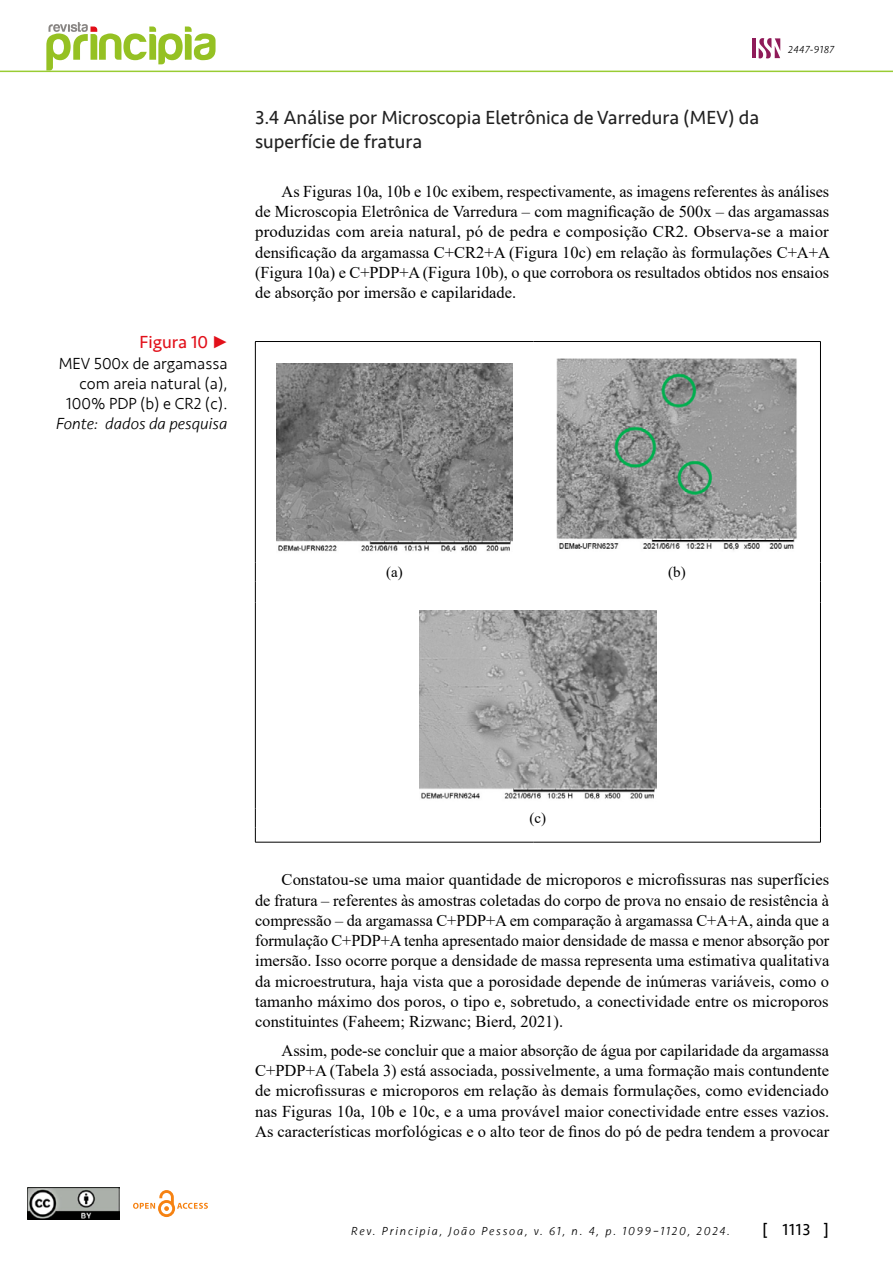
<style>
.page{position:relative;width:893px;height:1263px;background:#fff}
.page>*{position:absolute;margin:0;border:0;box-sizing:border-box;transform-origin:0 0}
.t1{font:19.5px/23.4px "Seravek";color:#212121}
.t2{font:18px "Seravek";color:#e2101a}
.t3{font:16.5px/20.2px "Times New Roman";color:#000;text-align:justify}
.t4{font:300 16.5px/20.2px "Seravek";color:#000;text-align:right}
.t5{font:italic 300 16.5px "Seravek";color:#000}
.t6{font:16.5px "Seravek";color:#000}
.t7{font:15px "Times New Roman";color:#000}
.t8{font:italic 300 12px "Seravek";letter-spacing:.15em;color:#000}
.t9{font:italic 300 10.5px "Seravek";letter-spacing:.05em;color:#000}
</style>
<div class="page">
<hr style="left:0;top:71px;width:893px;height:1px;background:#9c3">
<img style="left:28px;top:1187px;width:91px;height:32px">
<svg style="left:133px;top:1190px;width:75px;height:27px"></svg>
<hr style="left:255px;top:341px;width:279px;height:1px;background:#000">
<hr style="left:255px;top:342px;width:1px;height:220px;background:#000">
<hr style="left:534px;top:341px;width:287px;height:1px;background:#000">
<hr style="left:820px;top:342px;width:1px;height:220px;background:#000">
<svg style="left:255px;top:562px;width:1px;height:40px"></svg>
<svg style="left:820px;top:562px;width:1px;height:40px"></svg>
<hr style="left:255px;top:602px;width:1px;height:206px;background:#000">
<hr style="left:820px;top:602px;width:1px;height:206px;background:#000">
<svg style="left:255px;top:808px;width:1px;height:34px"></svg>
<svg style="left:820px;top:808px;width:1px;height:34px"></svg>
<hr style="left:255px;top:842px;width:279px;height:1px;background:#000">
<hr style="left:534px;top:842px;width:287px;height:1px;background:#000">
<img style="left:276px;top:363px;width:237px;height:189px">
<img style="left:556px;top:358px;width:241px;height:193px">
<img style="left:420px;top:610px;width:236px;height:190px">
<svg style="left:46px;top:22px;width:170px;height:49px"></svg>
<hr style="left:752px;top:38px;width:3px;height:20px;background:#8f1b59">
<svg style="left:759px;top:38px;width:21px;height:20px"></svg>
<p class="t2" style="left:140px;top:328px;width:89px">Figura 10 •</p>
<p class="t4" style="left:59px;top:353px;width:170px">MEV 500x de argamassa com areia natural (a),<br>100% PDP (b) e CR2 (c).</p>
<p class="t5" style="left:56px;top:414px;width:173px">Fonte: dados da pesquisa</p>
<p class="t9" style="left:788px;top:43px;width:48px">2447-9187</p>
<p class="t1" style="left:255px;top:106px;width:506px">3.4 Análise por Microscopia Eletrônica de Varredura (MEV) da superfície de fratura</p>
<p class="t3" style="left:255px;top:181px;width:576px;text-indent:26px">As Figuras 10a, 10b e 10c exibem, respectivamente, as imagens referentes às análises de Microscopia Eletrônica de Varredura – com magnificação de 500x – das argamassas produzidas com areia natural, pó de pedra e composição CR2. Observa-se a maior densificação da argamassa C+CR2+A (Figura 10c) em relação às formulações C+A+A (Figura 10a) e C+PDP+A (Figura 10b), o que corrobora os resultados obtidos nos ensaios de absorção por imersão e capilaridade.</p>
<p class="t7" style="left:386px;top:561px;width:18px">(a)</p>
<p class="t7" style="left:668px;top:561px;width:19px">(b)</p>
<p class="t7" style="left:530px;top:807px;width:18px">(c)</p>
<p class="t3" style="left:255px;top:869px;width:576px;text-indent:26px">Constatou-se uma maior quantidade de microporos e microfissuras nas superfícies de fratura – referentes às amostras coletadas do corpo de prova no ensaio de resistência à compressão – da argamassa C+PDP+A em comparação à argamassa C+A+A, ainda que a formulação C+PDP+A tenha apresentado maior densidade de massa e menor absorção por imersão. Isso ocorre porque a densidade de massa representa uma estimativa qualitativa da microestrutura, haja vista que a porosidade depende de inúmeras variáveis, como o tamanho máximo dos poros, o tipo e, sobretudo, a conectividade entre os microporos constituintes (Faheem; Rizwanc; Bierd, 2021).</p>
<p class="t3" style="left:255px;top:1040px;width:576px;text-indent:26px">Assim, pode-se concluir que a maior absorção de água por capilaridade da argamassa C+PDP+A (Tabela 3) está associada, possivelmente, a uma formação mais contundente de microfissuras e microporos em relação às demais formulações, como evidenciado nas Figuras 10a, 10b e 10c, e a uma provável maior conectividade entre esses vazios.<br>As características morfológicas e o alto teor de finos do pó de pedra tendem a provocar</p>
<p class="t8" style="left:351px;top:1224px;width:380px">Rev. Principia, João Pessoa, v. 61, n. 4, p. 1099–1120, 2024.</p>
<p class="t6" style="left:762px;top:1216px;width:69px">[ 1113 ]</p>
</div>
